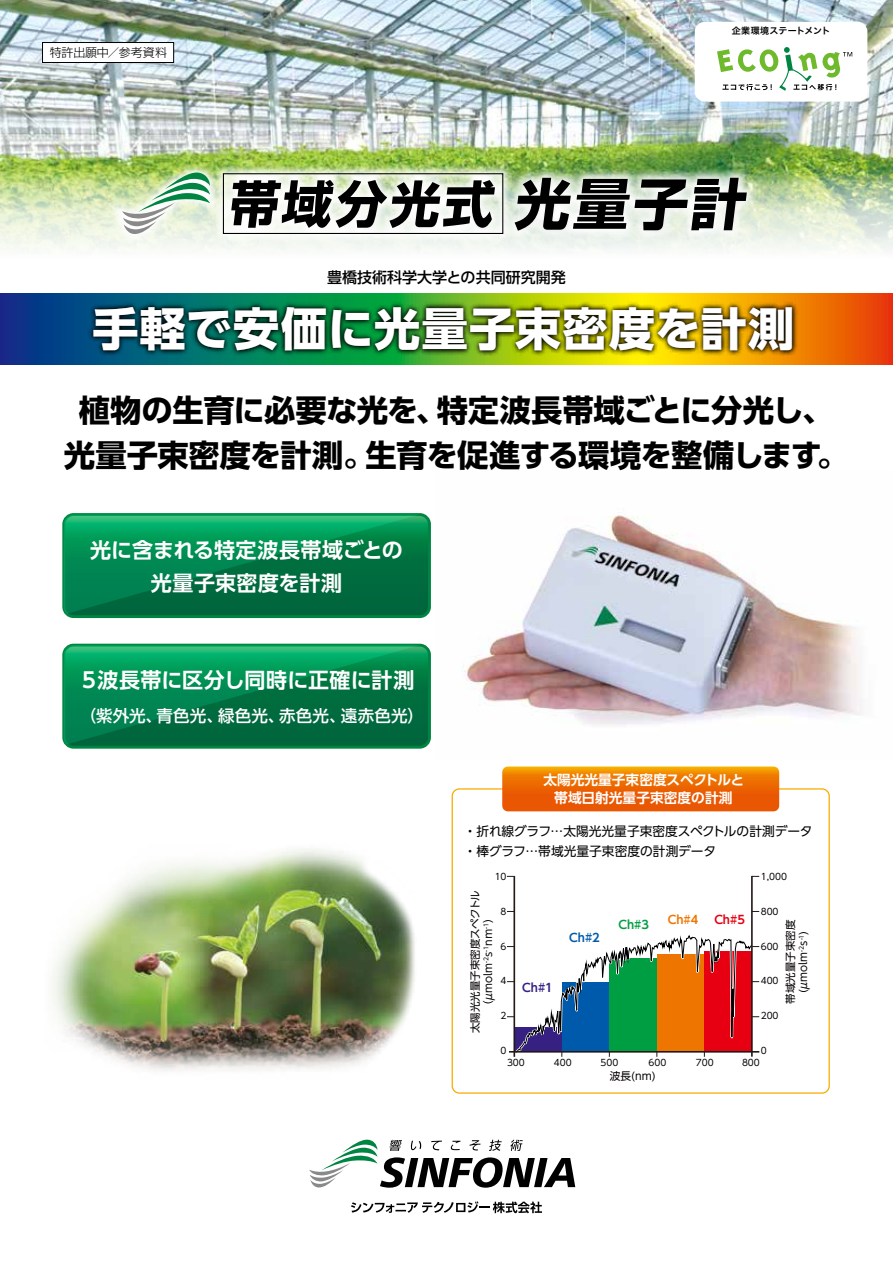
<style>
.page{position:relative;width:893px;height:1263px;background:#fff}
.page>*{position:absolute;margin:0;border:0;box-sizing:border-box;transform-origin:0 0}
.t1{font:700 49.95px "Shin Go Pro";color:#000}
.t2{font:700 45.3px "UD Shin Go Pro";letter-spacing:.02em;color:#fff}
.t3{font:700 30.9px/45px "UD Shin Go Pro";letter-spacing:-.02em;color:#000;text-align:center}
.t4{font:700 21px/33px "UD Shin Go Pro De";letter-spacing:.005em;color:#fff;text-align:center}
.t5{font:500 16.5px "UD Shin Go Pro";letter-spacing:.01em;color:#fff}
.t6{font:500 15px "UD Shin Go Pro";color:#000}
.t7{font:700 13.8px/17.5px "UD Shin Go Pro De";color:#fff;text-align:center}
.t8{font:12.75px/20.2px "UD Shin Go Pro";color:#000}
.t9{font:300 12px "Shin Go Pro";letter-spacing:-.01em;color:#000}
.t10{font:700 11.55px "UD Shin Go Pro De";color:#362182}
.t11{font:700 11.55px "UD Shin Go Pro De";color:#005aab}
.t12{font:700 11.55px "UD Shin Go Pro De";color:#009e42}
.t13{font:700 11.55px "UD Shin Go Pro De";color:#ee7500}
.t14{font:700 11.55px "UD Shin Go Pro De";color:#e60012}
.t15{font:10.65px "UD Shin Go Pro";color:#040000}
.t16{font:10.5px/12.8px "UD Shin Go Pro";color:#040000;text-align:center}
.t17{font:9px "UD Shin Go Pro";color:#040000}
.t18{font:9px "Hira Kaku Pro W6";letter-spacing:.015em;color:#000}
.s1{font-size:55.35px}
</style>
<div class="page">
<svg style="left:351px;top:1201px;width:191px;height:12px"></svg>
<svg style="left:309px;top:1139px;width:266px;height:49px"></svg>
<img style="left:462px;top:515px;width:399px;height:210px">
<div style="left:62px;top:513px;width:369px;height:105px;border:3px solid #008442;border-radius:10px"></div>
<svg style="left:64px;top:514px;width:365px;height:103px;background:#03834d"></svg>
<div style="left:62px;top:644px;width:369px;height:105px;border:3px solid #008442;border-radius:10px"></div>
<svg style="left:64px;top:645px;width:365px;height:102px;background:#03834d"></svg>
<img style="left:0;top:0;width:893px;height:161px">
<img style="left:0;top:161px;width:893px;height:89px">
<img style="left:60px;top:115px;width:751px;height:135px">
<svg style="left:122px;top:172px;width:88px;height:62px"></svg>
<div style="left:223px;top:173px;width:280px;height:61px;border:1px solid #000"></div>
<div style="left:43px;top:43px;width:131px;height:19px;background:#fff"></div>
<div style="left:42px;top:42px;width:132px;height:21px;border:1px solid #000"></div>
<svg style="left:0;top:293px;width:893px;height:71px;background:#79603f"></svg>
<div style="left:695px;top:22px;width:172px;height:80px;background:#fff;border-radius:10px"></div>
<svg style="left:717px;top:47px;width:135px;height:44px"></svg>
<img style="left:85px;top:298px;width:719px;height:67px">
<img style="left:52px;top:849px;width:363px;height:222px">
<svg style="left:502px;top:766px;width:277px;height:45px;background:#ed6d05"></svg>
<svg style="left:513px;top:875px;width:242px;height:219px"></svg>
<svg style="left:507px;top:911px;width:252px;height:176px"></svg>
<hr style="left:513px;top:876px;width:2px;height:181px;background:#231815">
<hr style="left:751px;top:876px;width:2px;height:181px;background:#231815">
<hr style="left:509px;top:1051px;width:250px;height:1px;background:#231815">
<p class="t9" style="left:50px;top:43px;width:119px">特許出願中／参考資料</p>
<p class="t18" style="left:732px;top:22px;width:100px">企業環境ステートメント</p>
<h1 class="t1" style="left:227px;top:164px;width:528px">帯域分光式<span class="s1">光量子計</span></h1>
<p class="t6" style="left:327px;top:265px;width:240px">豊橋技術科学大学との共同研究開発</p>
<h2 class="t2" style="left:93px;top:292px;width:703px">手軽で安価に光量子束密度を計測</h2>
<p class="t3" style="left:64px;top:387px;width:786px">植物の生育に必要な光を、特定波長帯域ごとに分光し、光量子束密度を計測。生育を促進する環境を整備します。</p>
<p class="t4" style="left:90px;top:533px;width:314px">光に含まれる特定波長帯域ごとの光量子束密度を計測</p>
<p class="t4" style="left:79px;top:663px;width:337px">５波長帯に区分し同時に正確に計測</p>
<p class="t5" style="left:80px;top:702px;width:345px">（紫外光、青色光、緑色光、赤色光、遠赤色光）</p>
<p class="t7" style="left:543px;top:771px;width:202px">太陽光光量子束密度スペクトルと帯域日射光量子束密度の計測</p>
<p class="t8" style="left:464px;top:820px;width:350px">・折れ線グラフ…太陽光光量子束密度スペクトルの計測データ・棒グラフ…帯域光量子束密度の計測データ</p>
<p class="t17" style="left:495px;top:869px;width:13px">10</p>
<p class="t17" style="left:501px;top:904px;width:7px">8</p>
<p class="t17" style="left:501px;top:939px;width:7px">6</p>
<p class="t17" style="left:501px;top:974px;width:7px">4</p>
<p class="t17" style="left:501px;top:1008px;width:7px">2</p>
<p class="t17" style="left:501px;top:1043px;width:7px">0</p>
<p class="t16" style="left:469px;top:1033px;width:145px;rotate:-90deg">太陽光光量子束密度スペクトル（μmolm<sup>-2</sup>s<sup>-1</sup>ｎｍ<sup>-1</sup>）</p>
<p class="t10" style="left:522px;top:978px;width:32px">Ch#1</p>
<p class="t11" style="left:569px;top:928px;width:32px">Ch#2</p>
<p class="t12" style="left:618px;top:915px;width:32px">Ch#3</p>
<p class="t13" style="left:668px;top:910px;width:32px">Ch#4</p>
<p class="t14" style="left:714px;top:910px;width:32px">Ch#5</p>
<p class="t17" style="left:761px;top:869px;width:28px">1,000</p>
<p class="t17" style="left:761px;top:904px;width:19px">800</p>
<p class="t17" style="left:761px;top:939px;width:19px">600</p>
<p class="t17" style="left:761px;top:974px;width:19px">400</p>
<p class="t17" style="left:761px;top:1008px;width:19px">200</p>
<p class="t17" style="left:761px;top:1043px;width:7px">0</p>
<p class="t16" style="left:784px;top:1004px;width:86px;rotate:-90deg">帯域光量子束密度(μmolm<sup>-2</sup>s<sup>-1</sup>)</p>
<p class="t17" style="left:507px;top:1055px;width:19px">300</p>
<p class="t17" style="left:554px;top:1055px;width:19px">400</p>
<p class="t17" style="left:601px;top:1055px;width:19px">500</p>
<p class="t17" style="left:649px;top:1055px;width:19px">600</p>
<p class="t17" style="left:696px;top:1055px;width:19px">700</p>
<p class="t17" style="left:742px;top:1055px;width:19px">800</p>
<p class="t15" style="left:610px;top:1067px;width:47px">波長(nm)</p>
</div>
